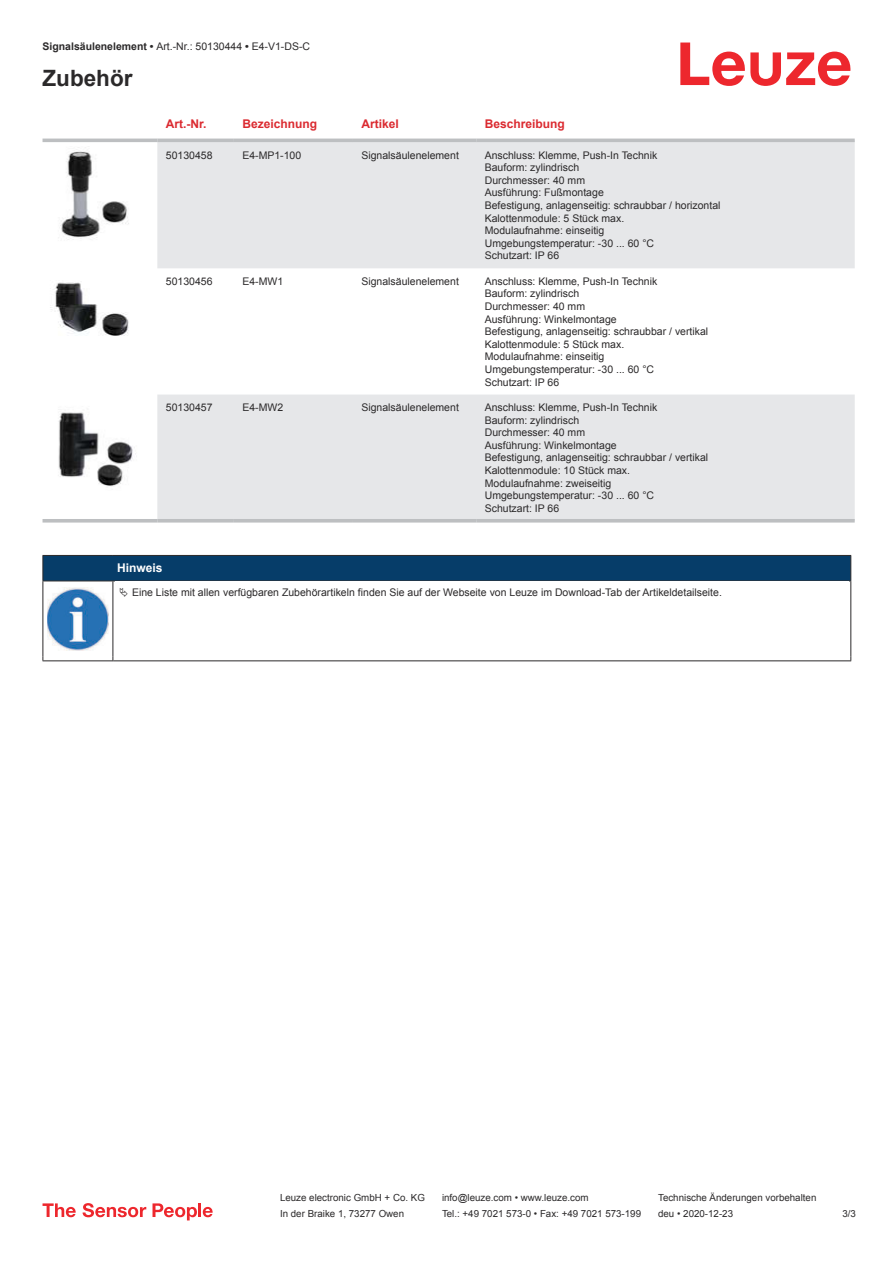
<style>
.page{position:relative;width:893px;height:1263px;background:#fff}
.page>*{position:absolute;margin:0;border:0;box-sizing:border-box;transform-origin:0 0}
.t1{font:700 22.5px "Arial";color:#2b292a}
.t2{font:700 12px "Arial";color:#db2a30}
.t3{font:700 12px "Arial";color:#fff}
.t4{font:10.5px/12.6px "Arial";color:#2b292a}
.t5{font:9.75px "Arial";color:#2b292a}
.s1{font-weight:700}
</style>
<div class="page">
<svg style="left:680px;top:43px;width:170px;height:43px"></svg>
<svg style="left:43px;top:138px;width:812px;height:385px"></svg>
<svg style="left:157px;top:142px;width:698px;height:377px;fill:#e6e7e9"></svg>
<hr style="left:43px;top:139px;width:114px;height:3px;background:#bdbfc1">
<hr style="left:157px;top:139px;width:77px;height:3px;background:#bdbfc1">
<hr style="left:234px;top:139px;width:119px;height:3px;background:#bdbfc1">
<hr style="left:353px;top:139px;width:123px;height:3px;background:#bdbfc1">
<hr style="left:476px;top:139px;width:379px;height:3px;background:#bdbfc1">
<hr style="left:43px;top:519px;width:114px;height:3px;background:#bdbfc1">
<hr style="left:157px;top:519px;width:77px;height:3px;background:#bdbfc1">
<hr style="left:234px;top:519px;width:119px;height:3px;background:#bdbfc1">
<hr style="left:353px;top:519px;width:123px;height:3px;background:#bdbfc1">
<hr style="left:476px;top:519px;width:379px;height:3px;background:#bdbfc1">
<img style="left:43px;top:146px;width:97px;height:95px">
<img style="left:43px;top:273px;width:97px;height:68px">
<img style="left:43px;top:399px;width:97px;height:92px">
<hr style="left:43px;top:581px;width:70px;height:1px;background:#2b292a">
<svg style="left:43px;top:555px;width:808px;height:26px;background:#083c65"></svg>
<hr style="left:113px;top:581px;width:738px;height:1px;background:#2b292a">
<hr style="left:43px;top:581px;width:1px;height:75px;background:#2b292a">
<hr style="left:113px;top:581px;width:1px;height:75px;background:#2b292a">
<hr style="left:850px;top:581px;width:1px;height:75px;background:#2b292a">
<hr style="left:43px;top:660px;width:70px;height:1px;background:#2b292a">
<hr style="left:113px;top:660px;width:738px;height:1px;background:#2b292a">
<img style="left:47px;top:587px;width:61px;height:63px">
<svg style="left:43px;top:1203px;width:33px;height:14px"></svg>
<svg style="left:83px;top:1203px;width:63px;height:14px"></svg>
<svg style="left:153px;top:1203px;width:44px;height:17px"></svg>
<hr style="left:198px;top:1203px;width:3px;height:14px;background:#ed272d">
<svg style="left:203px;top:1207px;width:10px;height:10px"></svg>
<p class="t4" style="left:43px;top:41px;width:269px"><span class="s1">Signalsäulenelement •</span> Art.-Nr.: 50130444 <span class="s1">•</span> E4-V1-DS-C</p>
<h1 class="t1" style="left:43px;top:69px;width:92px">Zubehör</h1>
<p class="t2" style="left:166px;top:119px;width:42px">Art.-Nr.</p>
<p class="t2" style="left:242px;top:119px;width:76px">Bezeichnung</p>
<p class="t2" style="left:361px;top:119px;width:39px">Artikel</p>
<p class="t2" style="left:485px;top:119px;width:82px">Beschreibung</p>
<p class="t4" style="left:166px;top:150px;width:48px">50130458</p>
<p class="t4" style="left:242px;top:150px;width:60px">E4-MP1-100</p>
<p class="t4" style="left:361px;top:150px;width:99px">Signalsäulenelement</p>
<p class="t4" style="left:485px;top:150px;width:237px">Anschluss: Klemme, Push-In Technik<br>Bauform: zylindrisch<br>Durchmesser: 40 mm<br>Ausführung: Fußmontage<br>Befestigung, anlagenseitig: schraubbar / horizontal<br>Kalottenmodule: 5 Stück max.<br>Modulaufnahme: einseitig<br>Umgebungstemperatur: -30 ... 60 °C<br>Schutzart: IP 66</p>
<p class="t4" style="left:166px;top:276px;width:48px">50130456</p>
<p class="t4" style="left:242px;top:276px;width:42px">E4-MW1</p>
<p class="t4" style="left:361px;top:276px;width:99px">Signalsäulenelement</p>
<p class="t4" style="left:485px;top:276px;width:225px">Anschluss: Klemme, Push-In Technik<br>Bauform: zylindrisch<br>Durchmesser: 40 mm<br>Ausführung: Winkelmontage<br>Befestigung, anlagenseitig: schraubbar / vertikal<br>Kalottenmodule: 5 Stück max.<br>Modulaufnahme: einseitig<br>Umgebungstemperatur: -30 ... 60 °C<br>Schutzart: IP 66</p>
<p class="t4" style="left:166px;top:402px;width:48px">50130457</p>
<p class="t4" style="left:242px;top:402px;width:42px">E4-MW2</p>
<p class="t4" style="left:361px;top:402px;width:99px">Signalsäulenelement</p>
<p class="t4" style="left:485px;top:402px;width:225px">Anschluss: Klemme, Push-In Technik<br>Bauform: zylindrisch<br>Durchmesser: 40 mm<br>Ausführung: Winkelmontage<br>Befestigung, anlagenseitig: schraubbar / vertikal<br>Kalottenmodule: 10 Stück max.<br>Modulaufnahme: zweiseitig<br>Umgebungstemperatur: -30 ... 60 °C<br>Schutzart: IP 66</p>
<p class="t3" style="left:117px;top:563px;width:47px">Hinweis</p>
<p class="t4" style="left:132px;top:587px;width:591px">Eine Liste mit allen verfügbaren Zubehörartikeln finden Sie auf der Webseite von Leuze im Download-Tab der Artikeldetailseite.</p>
<p class="t5" style="left:280px;top:1194px;width:146px">Leuze electronic GmbH + Co. KG</p>
<p class="t5" style="left:442px;top:1194px;width:148px">info@leuze.com • www.leuze.com</p>
<p class="t5" style="left:658px;top:1194px;width:160px">Technische Änderungen vorbehalten</p>
<p class="t5" style="left:280px;top:1210px;width:126px">In der Braike 1, 73277 Owen</p>
<p class="t5" style="left:442px;top:1210px;width:201px">Tel.: +49 7021 573-0 • Fax: +49 7021 573-199</p>
<p class="t5" style="left:658px;top:1210px;width:76px">deu • 2020-12-23</p>
<p class="t5" style="left:842px;top:1210px;width:15px">3 /3</p>
</div>
